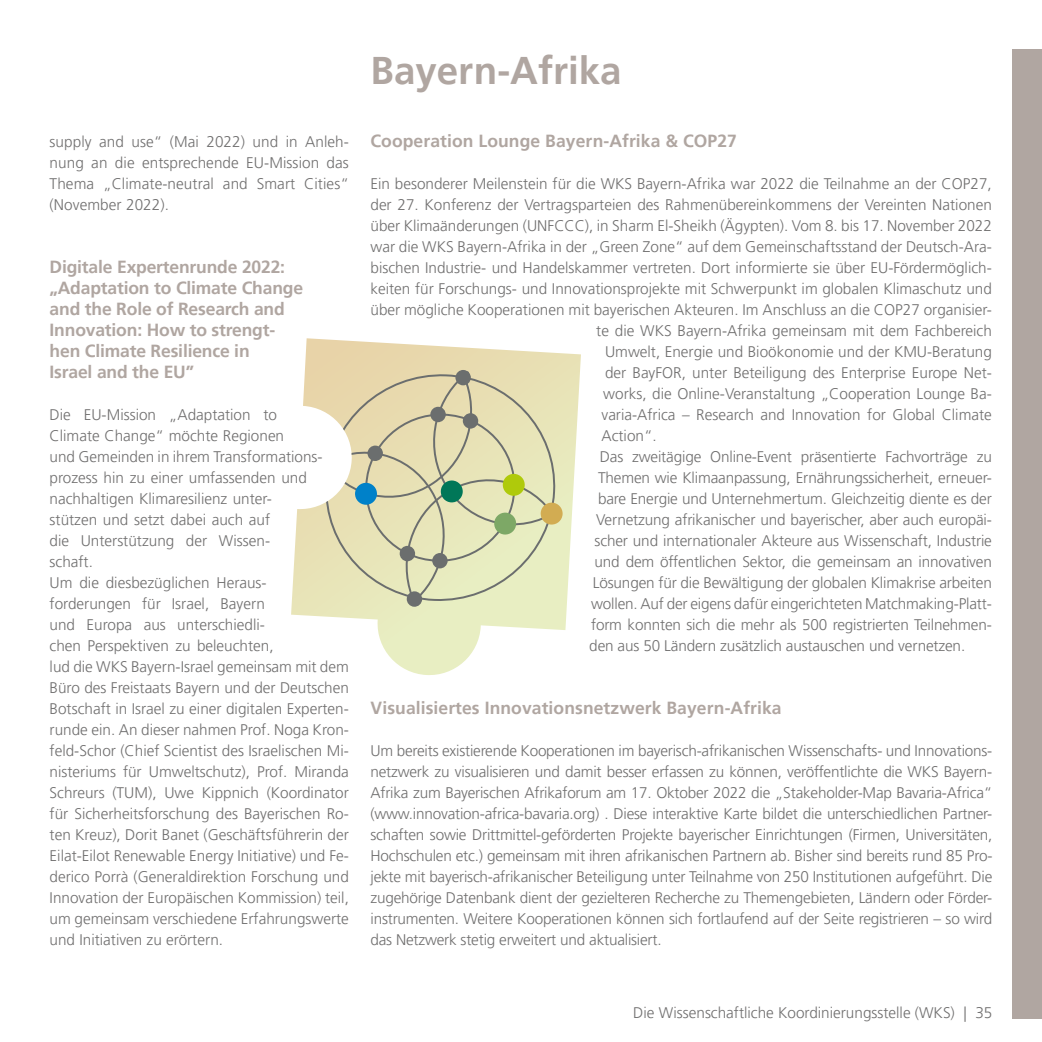
<style>
.page{position:relative;width:1042px;height:1042px;background:#fff}
.page>*{position:absolute;margin:0;border:0;box-sizing:border-box;transform-origin:0 0}
.t1{font:700 38.5px "Frutiger LT Pro";color:#b0a6a1}
.t2{font:700 17.5px/21px "Frutiger LT Pro";letter-spacing:-.01em;color:#b0a6a1}
.t3{font:300 15.4px/21px "Frutiger LT Pro";color:#706f6f;text-align:justify}
</style>
<div class="page">
<div style="left:1012px;top:50px;width:30px;height:969px;background:#b0a6a1"></div>
<svg style="left:291px;top:338px;width:290px;height:337px"></svg>
<svg style="left:321px;top:368px;width:239px;height:239px;background:#e1ddb5"></svg>
<div style="left:430px;top:406px;width:16px;height:16px;background:#6b6e6e;border-radius:50%"></div>
<div style="left:455px;top:370px;width:16px;height:15px;background:#6b6e6e;border-radius:50%"></div>
<div style="left:367px;top:445px;width:16px;height:16px;background:#6b6e6e;border-radius:50%"></div>
<div style="left:463px;top:413px;width:15px;height:16px;background:#6b6e6e;border-radius:50%"></div>
<div style="left:355px;top:482px;width:22px;height:23px;background:#0081c9;border-radius:50%"></div>
<div style="left:502px;top:473px;width:23px;height:23px;background:#afca0b;border-radius:50%"></div>
<div style="left:494px;top:512px;width:22px;height:23px;background:#7da866;border-radius:50%"></div>
<div style="left:440px;top:480px;width:23px;height:23px;background:#007758;border-radius:50%"></div>
<div style="left:540px;top:502px;width:23px;height:23px;background:#d2ac52;border-radius:50%"></div>
<div style="left:320px;top:456px;width:15px;height:16px;background:#fff;border-radius:50%"></div>
<div style="left:432px;top:553px;width:16px;height:15px;background:#6b6e6e;border-radius:50%"></div>
<div style="left:406px;top:591px;width:16px;height:16px;background:#6b6e6e;border-radius:50%"></div>
<div style="left:399px;top:546px;width:16px;height:15px;background:#6b6e6e;border-radius:50%"></div>
<p class="t3" style="left:50px;top:131px;width:301px">supply and use“ (Mai 2022) und in Anleh&shy;nung an die entsprechende EU-Mission das Thema „Climate-neutral and Smart Cities“ (November 2022).</p>
<p class="t2" style="left:50px;top:256px;width:255px">Digitale Expertenrunde 2022: „Adaptation to Climate Change and the Role of Research and<br>Innovation: How to strengt&shy;hen Climate Resilience in<br>Israel and the EU”</p>
<p class="t3" style="left:50px;top:404px;width:301px;text-align:left">Die EU-Mission „Adaptation to<br>Climate Change“ möchte Regionen<br>und Gemeinden in ihrem Transformations&shy;prozess hin zu einer umfassenden und nachhaltigen Klimaresilienz unter-<br>stützen und setzt dabei auch auf<br>die Unterstützung der Wissen-<br>schaft.<br>Um die diesbezüglichen Heraus&shy;forderungen für Israel, Bayern<br>und Europa aus unterschiedli-<br>chen Perspektiven zu beleuchten,<br>lud die WKS Bayern-Israel gemeinsam mit dem Büro des Freistaats Bayern und der Deutschen Botschaft in Israel zu einer digitalen Experten&shy;runde ein. An dieser nahmen Prof. Noga Kron&shy;feld-Schor (Chief Scientist des Israelischen Mi&shy;nisteriums für Umweltschutz), Prof. Miranda Schreurs (TUM), Uwe Kippnich (Koordinator für Sicherheitsforschung des Bayerischen Ro&shy;ten Kreuz), Dorit Banet (Geschäftsführerin der Eilat-Eilot Renewable Energy Initiative) und Fe&shy;derico Porrà (Generaldirektion Forschung und Innovation der Europäischen Kommission) teil, um gemeinsam verschiedene Erfahrungswerte und Initiativen zu erörtern.</p>
<h1 class="t1" style="left:370px;top:48px;width:253px">Bayern-Afrika</h1>
<p class="t2" style="left:370px;top:130px;width:368px">Cooperation Lounge Bayern-Afrika &amp; COP27</p>
<p class="t3" style="left:370px;top:173px;width:623px">Ein besonderer Meilenstein für die WKS Bayern-Afrika war 2022 die Teilnahme an der COP27,</p>
<p class="t3" style="left:370px;top:194px;width:623px">der 27. Konferenz der Vertragsparteien des Rahmenübereinkommens der Vereinten Nationen</p>
<p class="t3" style="left:370px;top:215px;width:623px">über Klimaänderungen (UNFCCC), in Sharm El-Sheikh (Ägypten). Vom 8. bis 17. November 2022</p>
<p class="t3" style="left:370px;top:236px;width:623px">war die WKS Bayern-Afrika in der „Green Zone“ auf dem Gemeinschaftsstand der Deutsch-Ara-</p>
<p class="t3" style="left:370px;top:257px;width:623px">bischen Industrie- und Handelskammer vertreten. Dort informierte sie über EU-Fördermöglich-</p>
<p class="t3" style="left:370px;top:278px;width:623px">keiten für Forschungs- und Innovationsprojekte mit Schwerpunkt im globalen Klimaschutz und</p>
<p class="t3" style="left:370px;top:299px;width:623px">über mögliche Kooperationen mit bayerischen Akteuren. Im Anschluss an die COP27 organisier-</p>
<p class="t3" style="left:596px;top:320px;width:397px">te die WKS Bayern-Afrika gemeinsam mit dem Fachbereich</p>
<p class="t3" style="left:605px;top:341px;width:388px">Umwelt, Energie und Bioökonomie und der KMU-Beratung</p>
<p class="t3" style="left:605px;top:362px;width:388px">der BayFOR, unter Beteiligung des Enterprise Europe Net-</p>
<p class="t3" style="left:603px;top:383px;width:390px">works, die Online-Veranstaltung „Cooperation Lounge Ba-</p>
<p class="t3" style="left:601px;top:404px;width:392px">varia-Africa – Research and Innovation for Global Climate</p>
<p class="t3" style="left:601px;top:425px;width:57px">Action“.</p>
<p class="t3" style="left:600px;top:446px;width:393px">Das zweitägige Online-Event präsentierte Fachvorträge zu</p>
<p class="t3" style="left:598px;top:467px;width:395px">Themen wie Klimaanpassung, Ernährungssicherheit, erneuer-</p>
<p class="t3" style="left:598px;top:488px;width:395px">bare Energie und Unternehmertum. Gleichzeitig diente es der</p>
<p class="t3" style="left:596px;top:509px;width:397px">Vernetzung afrikanischer und bayerischer, aber auch europäi-</p>
<p class="t3" style="left:594px;top:530px;width:399px">scher und internationaler Akteure aus Wissenschaft, Industrie</p>
<p class="t3" style="left:594px;top:551px;width:399px">und dem öffentlichen Sektor, die gemeinsam an innovativen</p>
<p class="t3" style="left:593px;top:572px;width:400px">Lösungen für die Bewältigung der globalen Klimakrise arbeiten</p>
<p class="t3" style="left:591px;top:593px;width:402px">wollen. Auf der eigens dafür eingerichteten Matchmaking-Platt-</p>
<p class="t3" style="left:591px;top:614px;width:402px">form konnten sich die mehr als 500 registrierten Teilnehmen-</p>
<p class="t3" style="left:589px;top:635px;width:377px">den aus 50 Ländern zusätzlich austauschen und vernetzen.</p>
<p class="t2" style="left:370px;top:697px;width:413px">Visualisiertes Innovationsnetzwerk Bayern-Afrika</p>
<p class="t3" style="left:370px;top:740px;width:623px">Um bereits existierende Kooperationen im bayerisch-afrikanischen Wissenschafts- und Innovations&shy;netzwerk zu visualisieren und damit besser erfassen zu können, veröffentlichte die WKS Bayern-Afrika zum Bayerischen Afrikaforum am 17. Oktober 2022 die „Stakeholder-Map Bavaria-Africa“ (www.innovation-africa-bavaria.org) . Diese interaktive Karte bildet die unterschiedlichen Partner&shy;schaften sowie Drittmittel-geförderten Projekte bayerischer Einrichtungen (Firmen, Universitäten, Hochschulen etc.) gemeinsam mit ihren afrikanischen Partnern ab. Bisher sind bereits rund 85 Pro&shy;jekte mit bayerisch-afrikanischer Beteiligung unter Teilnahme von 250 Institutionen aufgeführt. Die zugehörige Datenbank dient der gezielteren Recherche zu Themengebieten, Ländern oder Förder&shy;instrumenten. Weitere Kooperationen können sich fortlaufend auf der Seite registrieren – so wird das Netzwerk stetig erweitert und aktualisiert.</p>
<p class="t3" style="left:633px;top:1002px;width:361px">Die Wissenschaftliche Koordinierungsstelle (WKS) | 35</p>
</div>
